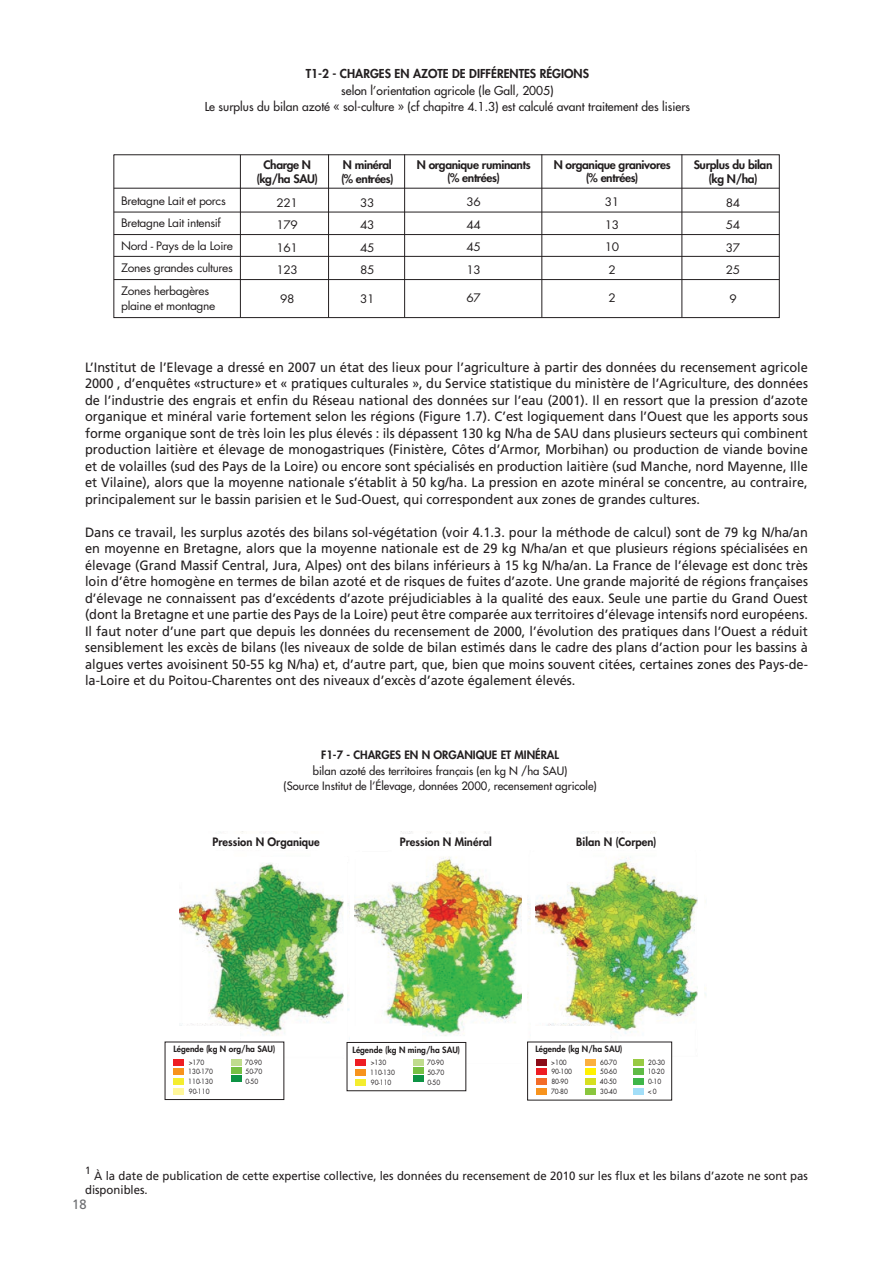
<style>
.page{position:relative;width:893px;height:1263px;background:#fff}
.page>*{position:absolute;margin:0;border:0;box-sizing:border-box;transform-origin:0 0}
.t1{font:13.5px/16.5px "Frutiger LT Std";color:#231f20;text-align:justify;scale:.95 1}
.t2{font:13.5px "Frutiger LT Std";color:#6c6d70;scale:.95 1}
.t3{font:500 12px/16.5px "Futura Std";color:#231f20;text-align:center}
.t4{font:12px/13.5px "Frutiger LT Std";color:#231f20;scale:.95 1}
.t5{font:11.4px/22.5px "Futura Std";letter-spacing:-.03em;color:#231f20;text-align:justify;scale:1.05 1}
.t6{font:800 11.4px/13.5px "Futura Std";letter-spacing:-.03em;color:#231f20;text-align:center;scale:1.05 1}
.t7{font:500 11.25px/15.5px "Futura Std";color:#231f20;text-align:center}
.t8{font:800 11.25px "Futura Std";color:#231f20}
.t9{font:10.5px "Frutiger LT Std";color:#231f20;scale:.95 1}
.t10{font:800 8.4px "Futura Std";color:#231f20}
.t11{font:7.05px/9.8px "Futura Std";color:#231f20;scale:.9 1}
.s1{font-weight:800}
</style>
<div class="page">
<div style="left:113px;top:154px;width:667px;height:164px;border:1px solid #231f20"></div>
<hr style="left:114px;top:188px;width:665px;height:1px;background:#231f20">
<hr style="left:114px;top:212px;width:665px;height:1px;background:#231f20">
<hr style="left:114px;top:234px;width:665px;height:1px;background:#231f20">
<hr style="left:114px;top:256px;width:665px;height:1px;background:#231f20">
<hr style="left:114px;top:279px;width:665px;height:1px;background:#231f20">
<hr style="left:240px;top:155px;width:1px;height:163px;background:#231f20">
<hr style="left:328px;top:154px;width:1px;height:164px;background:#231f20">
<hr style="left:404px;top:154px;width:1px;height:164px;background:#231f20">
<hr style="left:541px;top:154px;width:1px;height:164px;background:#231f20">
<hr style="left:681px;top:154px;width:1px;height:164px;background:#231f20">
<img style="left:179px;top:831px;width:527px;height:233px">
<div style="left:207px;top:834px;width:459px;height:16px;background:#fff"></div>
<hr style="left:205px;top:857px;width:143px;height:4px;background:#fff">
<hr style="left:171px;top:1059px;width:177px;height:3px;background:#fff">
<hr style="left:344px;top:859px;width:3px;height:205px;background:#fff">
<div style="left:350px;top:852px;width:53px;height:6px;background:#fff"></div>
<hr style="left:350px;top:855px;width:3px;height:209px;background:#fff">
<hr style="left:348px;top:1061px;width:179px;height:1px;background:#fff">
<hr style="left:531px;top:1057px;width:202px;height:4px;background:#fff">
<hr style="left:523px;top:854px;width:4px;height:210px;background:#fff">
<hr style="left:531px;top:852px;width:3px;height:212px;background:#fff">
<div style="left:698px;top:851px;width:5px;height:208px;background:#fff"></div>
<div style="left:171px;top:1026px;width:68px;height:23px;background:#fff"></div>
<div style="left:165px;top:1042px;width:119px;height:57px;background:#fff"></div>
<div style="left:165px;top:1042px;width:119px;height:58px;border:1px solid #231f20"></div>
<div style="left:173px;top:1059px;width:11px;height:6px;background:#ee1d23"></div>
<div style="left:173px;top:1069px;width:11px;height:6px;background:#f7931d"></div>
<div style="left:173px;top:1078px;width:11px;height:7px;background:#f4ed2f"></div>
<div style="left:173px;top:1088px;width:11px;height:6px;background:#fff79a"></div>
<div style="left:231px;top:1059px;width:11px;height:6px;background:#c0dc8e"></div>
<div style="left:231px;top:1067px;width:11px;height:6px;background:#76c043"></div>
<div style="left:231px;top:1075px;width:11px;height:6px;background:#0d9344"></div>
<div style="left:353px;top:1026px;width:68px;height:24px;background:#fff"></div>
<div style="left:347px;top:1042px;width:119px;height:49px;background:#fff"></div>
<div style="left:347px;top:1042px;width:119px;height:49px;border:1px solid #231f20"></div>
<div style="left:355px;top:1059px;width:11px;height:7px;background:#ee1d23"></div>
<div style="left:355px;top:1069px;width:11px;height:7px;background:#f7931d"></div>
<div style="left:355px;top:1079px;width:11px;height:6px;background:#f4ed2f"></div>
<div style="left:413px;top:1059px;width:11px;height:7px;background:#c0dc8e"></div>
<div style="left:413px;top:1067px;width:11px;height:7px;background:#76c043"></div>
<div style="left:413px;top:1075px;width:11px;height:7px;background:#0d9344"></div>
<div style="left:534px;top:1026px;width:75px;height:23px;background:#fff"></div>
<div style="left:528px;top:1042px;width:144px;height:58px;background:#fff"></div>
<div style="left:536px;top:1059px;width:11px;height:6px;background:#8b0c18"></div>
<div style="left:536px;top:1069px;width:11px;height:6px;background:#ee1d23"></div>
<div style="left:536px;top:1078px;width:11px;height:7px;background:#f36c28"></div>
<div style="left:536px;top:1088px;width:11px;height:6px;background:#f7931d"></div>
<div style="left:585px;top:1059px;width:11px;height:6px;background:#fbb03f"></div>
<div style="left:585px;top:1069px;width:11px;height:6px;background:#fff101"></div>
<div style="left:585px;top:1078px;width:11px;height:7px;background:#d6df21"></div>
<div style="left:585px;top:1088px;width:11px;height:6px;background:#8bc63e"></div>
<div style="left:633px;top:1059px;width:11px;height:6px;background:#98ca43"></div>
<div style="left:633px;top:1069px;width:11px;height:6px;background:#5fbb46"></div>
<div style="left:633px;top:1078px;width:11px;height:7px;background:#3eb649"></div>
<div style="left:633px;top:1088px;width:11px;height:6px;background:#a2def8"></div>
<p class="t3" style="left:205px;top:65px;width:487px"><span class="s1">T1-2 - CHARGES EN AZOTE DE DIFFÉRENTES RÉGIONS<br></span>selon l’orientation agricole (le Gall, 2005)<br>Le surplus du bilan azoté « sol-culture » (cf chapitre 4.1.3) est calculé avant traitement des lisiers</p>
<p class="t5" style="left:121px;top:189px;width:108px;text-align:left">Bretagne Lait et porcs<br>Bretagne Lait intensif<br>Nord - Pays de la Loire<br>Zones grandes cultures<br>Zones herbagères</p>
<p class="t5" style="left:121px;top:294px;width:91px">plaine et montagne</p>
<p class="t6" style="left:256px;top:158px;width:60px">Charge N (kg/ha SAU)</p>
<p class="t5" style="left:276px;top:191px;width:22px">221<br>179<br>161<br>123</p>
<p class="t5" style="left:280px;top:287px;width:15px">98</p>
<p class="t6" style="left:341px;top:158px;width:52px;text-align:left">N minéral (% entrées)</p>
<p class="t5" style="left:360px;top:191px;width:15px">33<br>43<br>45<br>85</p>
<p class="t5" style="left:360px;top:287px;width:15px">31</p>
<p class="t6" style="left:417px;top:158px;width:110px">N organique ruminants (% entrées)</p>
<p class="t5" style="left:466px;top:191px;width:15px">36<br>44<br>45<br>13</p>
<p class="t5" style="left:466px;top:287px;width:15px">67</p>
<p class="t6" style="left:554px;top:158px;width:113px">N organique granivores (% entrées)</p>
<p class="t5" style="left:605px;top:191px;width:15px;text-align:center">31<br>13<br>10<br>2</p>
<p class="t5" style="left:608px;top:287px;width:9px">2</p>
<p class="t6" style="left:694px;top:158px;width:77px">Surplus du bilan (kg N/ha)</p>
<p class="t5" style="left:726px;top:191px;width:15px">84<br>54<br>37<br>25</p>
<p class="t5" style="left:729px;top:287px;width:9px">9</p>
<p class="t1" style="left:85px;top:359px;width:762px">L’Institut de l’Elevage a dressé en 2007 un état des lieux pour l’agriculture à partir des données du recensement agricole 2000 , d’enquêtes «structure» et « pratiques culturales », du Service statistique du ministère de l’Agriculture, des données de l’industrie des engrais et enfin du Réseau national des données sur l’eau (2001). Il en ressort que la pression d’azote organique et minéral varie fortement selon les régions (Figure 1.7). C’est logiquement dans l’Ouest que les apports sous forme organique sont de très loin les plus élevés : ils dépassent 130 kg N/ha de SAU dans plusieurs secteurs qui combinent production laitière et élevage de monogastriques (Finistère, Côtes d’Armor, Morbihan) ou production de viande bovine et de volailles (sud des Pays de la Loire) ou encore sont spécialisés en production laitière (sud Manche, nord Mayenne, Ille et Vilaine), alors que la moyenne nationale s’établit à 50 kg/ha. La pression en azote minéral se concentre, au contraire, principalement sur le bassin parisien et le Sud-Ouest, qui correspondent aux zones de grandes cultures.</p>
<p class="t1" style="left:85px;top:524px;width:762px">Dans ce travail, les surplus azotés des bilans sol-végétation (voir 4.1.3. pour la méthode de calcul) sont de 79 kg N/ha/an en moyenne en Bretagne, alors que la moyenne nationale est de 29 kg N/ha/an et que plusieurs régions spécialisées en élevage (Grand Massif Central, Jura, Alpes) ont des bilans inférieurs à 15 kg N/ha/an. La France de l’élevage est donc très loin d’être homogène en termes de bilan azoté et de risques de fuites d’azote. Une grande majorité de régions françaises d’élevage ne connaissent pas d’excédents d’azote préjudiciables à la qualité des eaux. Seule une partie du Grand Ouest (dont la Bretagne et une partie des Pays de la Loire) peut être comparée aux territoires d’élevage intensifs nord européens.<br>Il faut noter d’une part que depuis les données du recensement de 2000, l’évolution des pratiques dans l’Ouest a réduit sensiblement les excès de bilans (les niveaux de solde de bilan estimés dans le cadre des plans d’action pour les bassins à algues vertes avoisinent 50-55 kg N/ha) et, d’autre part, que, bien que moins souvent citées, certaines zones des Pays-de&shy;la-Loire et du Poitou-Charentes ont des niveaux d’excès d’azote également élevés.</p>
<p class="t7" style="left:284px;top:747px;width:315px"><span class="s1">F1-7 - CHARGES EN N ORGANIQUE ET MINÉRAL<br></span>bilan azoté des territoires français (en kg N /ha SAU)<br>(Source Institut de l’Élevage, données 2000, recensement agricole)</p>
<p class="t8" style="left:213px;top:835px;width:109px">Pression N Organique</p>
<p class="t8" style="left:400px;top:835px;width:94px">Pression N Minéral</p>
<p class="t8" style="left:576px;top:835px;width:82px">Bilan N (Corpen)</p>
<p class="t10" style="left:173px;top:1044px;width:103px">Légende (kg N org/ha SAU)</p>
<p class="t11" style="left:188px;top:1057px;width:29px">&gt;170<br>130-170<br>110-130<br>90-110</p>
<p class="t11" style="left:245px;top:1057px;width:21px;text-align:justify">70-90<br>50-70<br>0-50</p>
<p class="t10" style="left:353px;top:1044px;width:109px">Légende (kg N ming/ha SAU)</p>
<p class="t11" style="left:370px;top:1058px;width:29px">&gt;130<br>110-130<br>90-110</p>
<p class="t11" style="left:427px;top:1058px;width:21px;text-align:justify">70-90<br>50-70<br>0-50</p>
<p class="t10" style="left:536px;top:1044px;width:89px">Légende (kg N/ha SAU)</p>
<p class="t11" style="left:551px;top:1057px;width:25px">&gt;100<br>90-100<br>80-90<br>70-80</p>
<p class="t11" style="left:600px;top:1057px;width:20px;text-align:justify">60-70<br>50-60<br>40-50<br>30-40</p>
<p class="t11" style="left:648px;top:1057px;width:21px">20-30<br>10-20<br>0-10 &lt;0</p>
<p class="t9" style="left:85px;top:1164px;width:7px">1</p>
<p class="t4" style="left:85px;top:1169px;width:762px;text-indent:9px">À la date de publication de cette expertise collective, les données du recensement de 2010 sur les flux et les bilans d’azote ne sont pas disponibles.</p>
<p class="t2" style="left:72px;top:1197px;width:17px">18</p>
</div>
